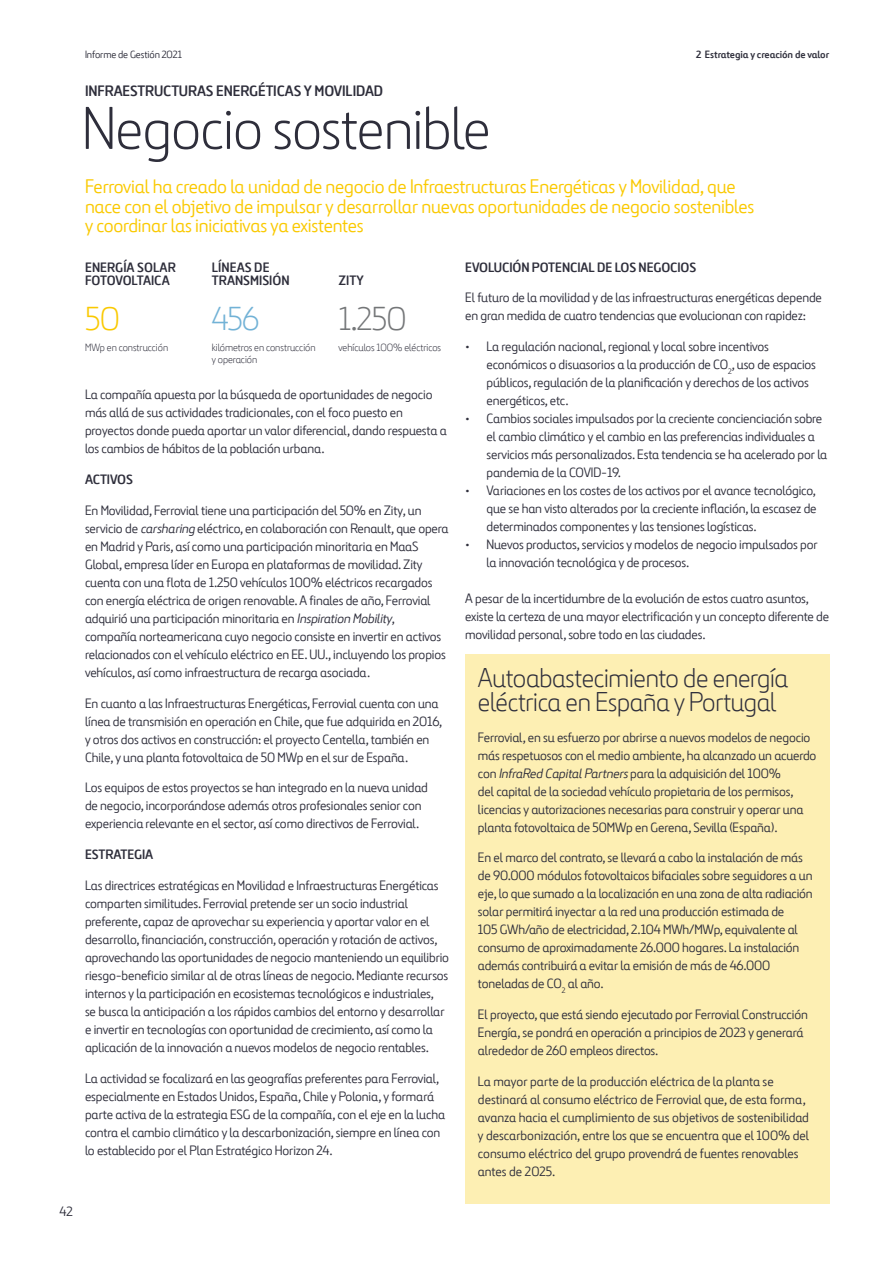
<style>
.page{position:relative;width:893px;height:1263px;background:#fff}
.page>*{position:absolute;margin:0;border:0;box-sizing:border-box;transform-origin:0 0}
.ContenidoTitulo{font:300 60px "Ferrovial New";letter-spacing:-.01em;color:#2e2e3b}
.KPINumeroGris{font:300 33px "Ferrovial New";color:#747678}
.KPINumeroAzul{font:300 33px "Ferrovial New";color:#72b2d6}
.KPINumeroAmarillo{font:300 33px "Ferrovial New";color:#fac900}
.CasosTitulo{font:300 27px/24px "Ferrovial New";letter-spacing:-.01em;color:#2e2e3b}
.ContenidoSubtituloAm{font:19.5px/19.5px "Ferrovial New";letter-spacing:-.01em;color:#fac900}
.ContenidoAntetilulo{font:700 15px "Ferrovial New";letter-spacing:-.01em;color:#2e2e3b}
.ContenidoTexto{font:13.5px/18px "Ferrovial New";letter-spacing:-.01em;color:#2e2e3b}
.ContenidoTextoSubtit{font:700 13.5px "Ferrovial New";letter-spacing:-.01em;color:#2e2e3b}
.KPITitulo{font:700 13.5px/13.5px "Ferrovial New";color:#2e2e3b}
.PaginacionPares{font:13.5px "Ferrovial New";color:#2e2e3b}
.KPITexto{font:300 10.5px/12px "Ferrovial New";color:#2e2e3b}
.NavegacionSubcapitul{font:700 10.5px "Ferrovial New";letter-spacing:-.01em;color:#2e2e3b}
.NavegacionPares{font:10.5px "Ferrovial New";letter-spacing:-.01em;color:#2e2e3b}
.s1{font-style:italic}
</style>
<div class="page">
<hr style="left:892px;top:0;width:1px;height:1263px;background:#ebebeb">
<div style="left:465px;top:654px;width:364px;height:549px;background:#fdefb3"></div>
<p class="PaginacionPares" style="left:60px;top:1203px;width:15px">42</p>
<p class="NavegacionPares" style="left:85px;top:48px;width:98px">Informe de Gestión 2021</p>
<p class="ContenidoAntetilulo" style="left:85px;top:82px;width:300px">INFRAESTRUCTURAS ENERGÉTICAS Y MOVILIDAD</p>
<p class="ContenidoTitulo" style="left:82px;top:92px;width:410px">Negocio sostenible</p>
<p class="NavegacionSubcapitul" style="left:696px;top:48px;width:135px">2 Estrategia y creación de valor</p>
<p class="ContenidoSubtituloAm" style="left:85px;top:176px;width:671px">Ferrovial ha creado la unidad de negocio de Infraestructuras Energéticas y Movilidad, que nace con el objetivo de impulsar y desarrollar nuevas oportunidades de negocio sostenibles y coordinar las iniciativas ya existentes</p>
<p class="KPITitulo" style="left:85px;top:260px;width:92px">ENERGÍA SOLAR<br>FOTOVOLTAICA</p>
<p class="KPINumeroAmarillo" style="left:85px;top:299px;width:36px">50</p>
<p class="KPITexto" style="left:85px;top:341px;width:85px">MWp en construcción</p>
<p class="KPITitulo" style="left:212px;top:260px;width:79px">LÍNEAS DE<br>TRANSMISIÓN</p>
<p class="KPINumeroAzul" style="left:212px;top:299px;width:49px">456</p>
<p class="KPITexto" style="left:212px;top:341px;width:105px">kilómetros en construcción y operación</p>
<p class="KPITitulo" style="left:338px;top:274px;width:27px">ZITY</p>
<p class="KPINumeroGris" style="left:338px;top:299px;width:70px">1.250</p>
<p class="KPITexto" style="left:338px;top:341px;width:104px">vehículos 100% eléctricos</p>
<p class="ContenidoTexto" style="left:85px;top:385px;width:363px">La compañía apuesta por la búsqueda de oportunidades de negocio más allá de sus actividades tradicionales, con el foco puesto en proyectos donde pueda aportar un valor diferencial, dando respuesta a los cambios de hábitos de la población urbana.</p>
<p class="ContenidoTextoSubtit" style="left:85px;top:471px;width:49px">ACTIVOS</p>
<p class="ContenidoTexto" style="left:85px;top:501px;width:365px">En Movilidad, Ferrovial tiene una participación del 50% en Zity, un servicio de <span class="s1">carsharing</span> eléctrico, en colaboración con Renault, que opera en Madrid y Paris, así como una participación minoritaria en MaaS Global, empresa líder en Europa en plataformas de movilidad. Zity cuenta con una flota de 1.250 vehículos 100% eléctricos recargados con energía eléctrica de origen renovable. A finales de año, Ferrovial adquirió una participación minoritaria en <span class="s1">Inspiration Mobility</span>, compañía norteamericana cuyo negocio consiste en invertir en activos relacionados con el vehículo eléctrico en EE. UU., incluyendo los propios vehículos, así como infraestructura de recarga asociada.</p>
<p class="ContenidoTexto" style="left:85px;top:694px;width:359px">En cuanto a las Infraestructuras Energéticas, Ferrovial cuenta con una línea de transmisión en operación en Chile, que fue adquirida en 2016, y otros dos activos en construcción: el proyecto Centella, también en Chile, y una planta fotovoltaica de 50 MWp en el sur de España.</p>
<p class="ContenidoTexto" style="left:85px;top:778px;width:344px">Los equipos de estos proyectos se han integrado en la nueva unidad de negocio, incorporándose además otros profesionales senior con experiencia relevante en el sector, así como directivos de Ferrovial.</p>
<p class="ContenidoTextoSubtit" style="left:85px;top:846px;width:70px">ESTRATEGIA</p>
<p class="ContenidoTexto" style="left:85px;top:876px;width:365px">Las directrices estratégicas en Movilidad e Infraestructuras Energéticas comparten similitudes. Ferrovial pretende ser un socio industrial preferente, capaz de aprovechar su experiencia y aportar valor en el desarrollo, financiación, construcción, operación y rotación de activos, aprovechando las oportunidades de negocio manteniendo un equilibrio riesgo-beneficio similar al de otras líneas de negocio. Mediante recursos internos y la participación en ecosistemas tecnológicos e industriales,<br>se busca la anticipación a los rápidos cambios del entorno y desarrollar e invertir en tecnologías con oportunidad de crecimiento, así como la aplicación de la innovación a nuevos modelos de negocio rentables.</p>
<p class="ContenidoTexto" style="left:85px;top:1069px;width:361px">La actividad se focalizará en las geografías preferentes para Ferrovial, especialmente en Estados Unidos, España, Chile y Polonia, y formará parte activa de la estrategia ESG de la compañía, con el eje en la lucha contra el cambio climático y la descarbonización, siempre en línea con lo establecido por el Plan Estratégico Horizon 24.</p>
<p class="ContenidoTextoSubtit" style="left:465px;top:258px;width:233px">EVOLUCIÓN POTENCIAL DE LOS NEGOCIOS</p>
<p class="ContenidoTexto" style="left:465px;top:288px;width:358px">El futuro de la movilidad y de las infraestructuras energéticas depende en gran medida de cuatro tendencias que evolucionan con rapidez:</p>
<p class="ContenidoTexto" style="left:486px;top:337px;width:331px;text-indent:-21px">• La regulación nacional, regional y local sobre incentivos económicos o disuasorios a la producción de CO<sub>2</sub>, uso de espacios públicos, regulación de la planificación y derechos de los activos energéticos, etc.</p>
<p class="ContenidoTexto" style="left:486px;top:409px;width:342px;text-indent:-21px">• Cambios sociales impulsados por la creciente concienciación sobre el cambio climático y el cambio en las preferencias individuales a servicios más personalizados. Esta tendencia se ha acelerado por la pandemia de la COVID-19.</p>
<p class="ContenidoTexto" style="left:486px;top:481px;width:332px;text-align:justify;text-indent:-21px">• Variaciones en los costes de los activos por el avance tecnológico, que se han visto alterados por la creciente inflación, la escasez de determinados componentes y las tensiones logísticas.</p>
<p class="ContenidoTexto" style="left:486px;top:535px;width:333px;text-indent:-21px">• Nuevos productos, servicios y modelos de negocio impulsados por la innovación tecnológica y de procesos.</p>
<p class="ContenidoTexto" style="left:465px;top:589px;width:365px">A pesar de la incertidumbre de la evolución de estos cuatro asuntos, existe la certeza de una mayor electrificación y un concepto diferente de movilidad personal, sobre todo en las ciudades.</p>
<p class="CasosTitulo" style="left:478px;top:665px;width:312px">Autoabastecimiento de energía eléctrica en España y Portugal</p>
<p class="ContenidoTexto" style="left:478px;top:728px;width:340px">Ferrovial, en su esfuerzo por abrirse a nuevos modelos de negocio más respetuosos con el medio ambiente, ha alcanzado un acuerdo con <span class="s1">InfraRed CapitalPartners</span>para la adquisición del 100%<br>del capital de la sociedad vehículo propietaria de los permisos, licencias y autorizaciones necesarias para construir y operar una planta fotovoltaica de 50MWp en Gerena, Sevilla (España).</p>
<p class="ContenidoTexto" style="left:478px;top:848px;width:336px">En el marco del contrato, se llevará a cabo la instalación de más de 90.000 módulos fotovoltaicos bifaciales sobre seguidores a un eje, lo que sumado a la localización en una zona de alta radiación solar permitirá inyectar a la red una producción estimada de<br>105 GWh/año de electricidad, 2.104 MWh/MWp, equivalente al consumo de aproximadamente 26.000 hogares. La instalación además contribuirá a evitar la emisión de más de 46.000 toneladas de CO<sub>2</sub> al año.</p>
<p class="ContenidoTexto" style="left:478px;top:1005px;width:331px">El proyecto, que está siendo ejecutado por Ferrovial Construcción<br>Energía, se pondrá en operación a principios de 2023 y generará alrededor de 260 empleos directos.</p>
<p class="ContenidoTexto" style="left:478px;top:1072px;width:333px">La mayor parte de la producción eléctrica de la planta se destinará al consumo eléctrico de Ferrovial que, de esta forma, avanza hacia el cumplimiento de sus objetivos de sostenibilidad y descarbonización, entre los que se encuentra que el 100% del consumo eléctrico del grupo provendrá de fuentes renovables antes de 2025.</p>
</div>
